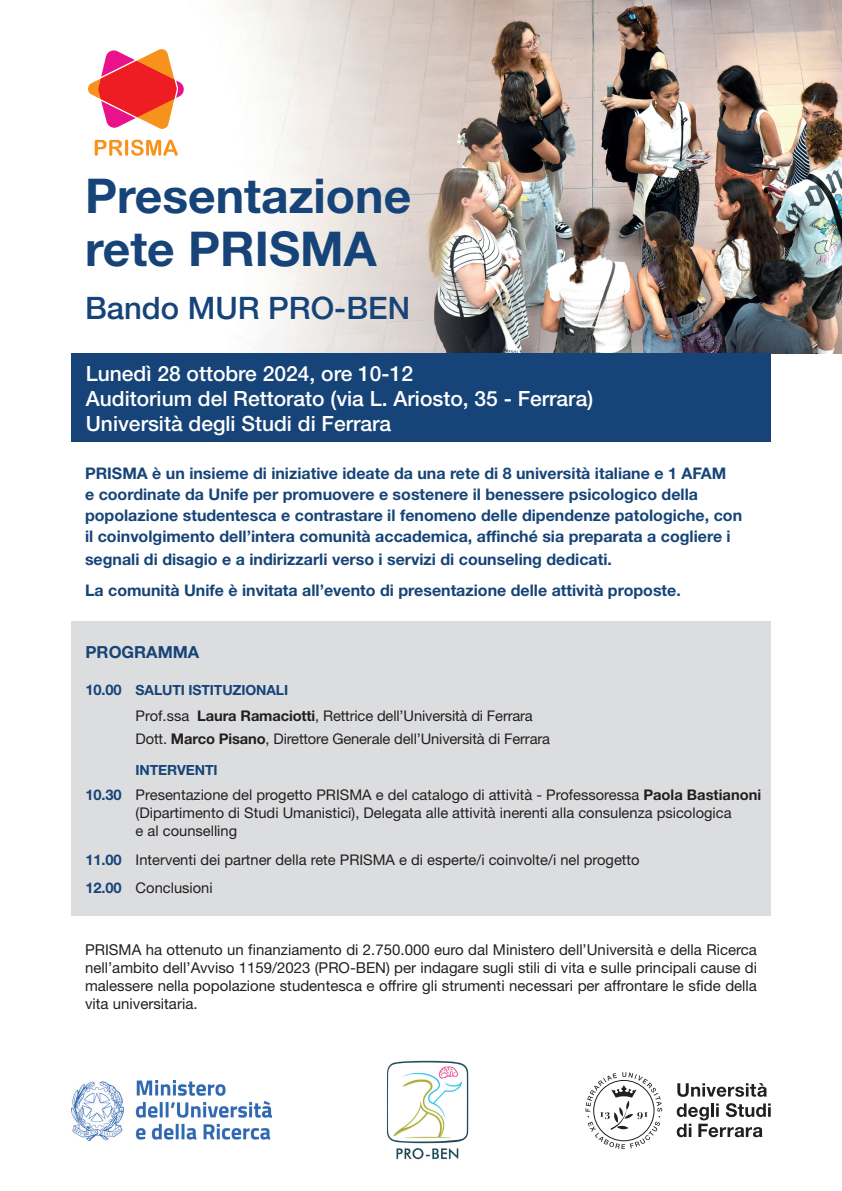
<style>
.page{position:relative;width:842px;height:1191px;background:#fff}
.page>*{position:absolute;margin:0;border:0;box-sizing:border-box;transform-origin:0 0}
.t1{font:700 48px/53px "Helvetica Neue";color:#164478}
.t2{font:500 31px "Helvetica Neue";color:#164478}
.t3{font:500 21px/25px "Helvetica Neue";color:#fff}
.t4{font:700 16.7px "Helvetica Neue";color:#164478}
.t5{font:700 16px/21px "Helvetica Neue";color:#164478}
.t6{font:15px/18px "Helvetica Neue";color:#231f20;text-align:justify}
.t7{font:14.7px/18px "Helvetica Neue";color:#231f20}
.t8{font:700 14px "Helvetica Neue";letter-spacing:-.01em;color:#164478}
.s1{font-size:14.7px}
.s2{font-weight:700}
.s3{font-weight:700;color:#164478}
</style>
<div class="page">
<img style="left:125px;top:0;width:717px;height:353px">
<div style="left:72px;top:622px;width:699px;height:294px;background:#dcdddf"></div>
<img style="left:72px;top:1080px;width:199px;height:60px">
<img style="left:386px;top:1060px;width:83px;height:100px">
<svg style="left:677px;top:1083px;width:90px;height:13px"></svg>
<svg style="left:677px;top:1103px;width:94px;height:34px"></svg>
<svg style="left:585px;top:1072px;width:77px;height:77px"></svg>
<div style="left:72px;top:353px;width:699px;height:88px;background:#164478"></div>
<svg style="left:95px;top:140px;width:83px;height:16px"></svg>
<svg style="left:88px;top:49px;width:96px;height:80px"></svg>
<h1 class="t1" style="left:85px;top:168px;width:328px">Presentazione rete PRISMA</h1>
<h2 class="t2" style="left:85px;top:289px;width:327px">Bando MUR PRO-BEN</h2>
<h3 class="t3" style="left:86px;top:360px;width:509px">Lunedì 28 ottobre 2024, ore 10-12<br>Auditorium del Rettorato (via L. Ariosto, 35 - Ferrara)<br>Università degli Studi di Ferrara</h3>
<p class="t5" style="left:85px;top:462px;width:659px">PRISMA è un insieme di iniziative ideate da una rete di 8 università italiane e 1 AFAM<br>e coordinate da Unife per promuovere e sostenere il benessere psicologico della popolazione studentesca e contrastare il fenomeno delle dipendenze patologiche, con il coinvolgimento dell’intera comunità accademica, affinché sia preparata a cogliere i</p>
<p class="t5" style="left:85px;top:543px;width:597px;line-height:31.5px">segnali di disagio e a indirizzarli verso i servizi di counseling dedicati.<br>La comunità Unife è invitata all’evento di presentazione delle attività proposte.</p>
<p class="t4" style="left:86px;top:641px;width:115px">PROGRAMMA</p>
<p class="t8" style="left:86px;top:681px;width:204px"><span class="s1">10.00</span> SALUTI ISTITUZIONALI</p>
<p class="t7" style="left:136px;top:704px;width:416px;line-height:23px">Prof.ssa <span class="s2">Laura Ramaciotti</span>, Rettrice dell’Università di Ferrara<br>Dott. <span class="s2">Marco Pisano</span>, Direttore Generale dell’Università di Ferrara</p>
<p class="t8" style="left:136px;top:761px;width:84px">INTERVENTI</p>
<p class="t7" style="left:136px;top:786px;width:627px;text-indent:-50px"><span class="s3">10.30</span> Presentazione del progetto PRISMA e del catalogo di attività - Professoressa <span class="s2">Paola Bastianoni </span>(Dipartimento di Studi Umanistici), Delegata alle attività inerenti alla consulenza psicologica<br>e al counselling</p>
<p class="t7" style="left:86px;top:845px;width:555px;line-height:28.3px"><span class="s3">11.00</span> Interventi dei partner della rete PRISMA e di esperte/i coinvolte/i nel progetto<br><span class="s3">12.00</span> Conclusioni</p>
<p class="t6" style="left:85px;top:940px;width:673px">PRISMA ha ottenuto un finanziamento di 2.750.000 euro dal Ministero dell’Università e della Ricerca nell’ambito dell’Avviso 1159/2023 (PRO-BEN) per indagare sugli stili di vita e sulle principali cause di malessere nella popolazione studentesca e offrire gli strumenti necessari per affrontare le sfide della vita universitaria.</p>
</div>
